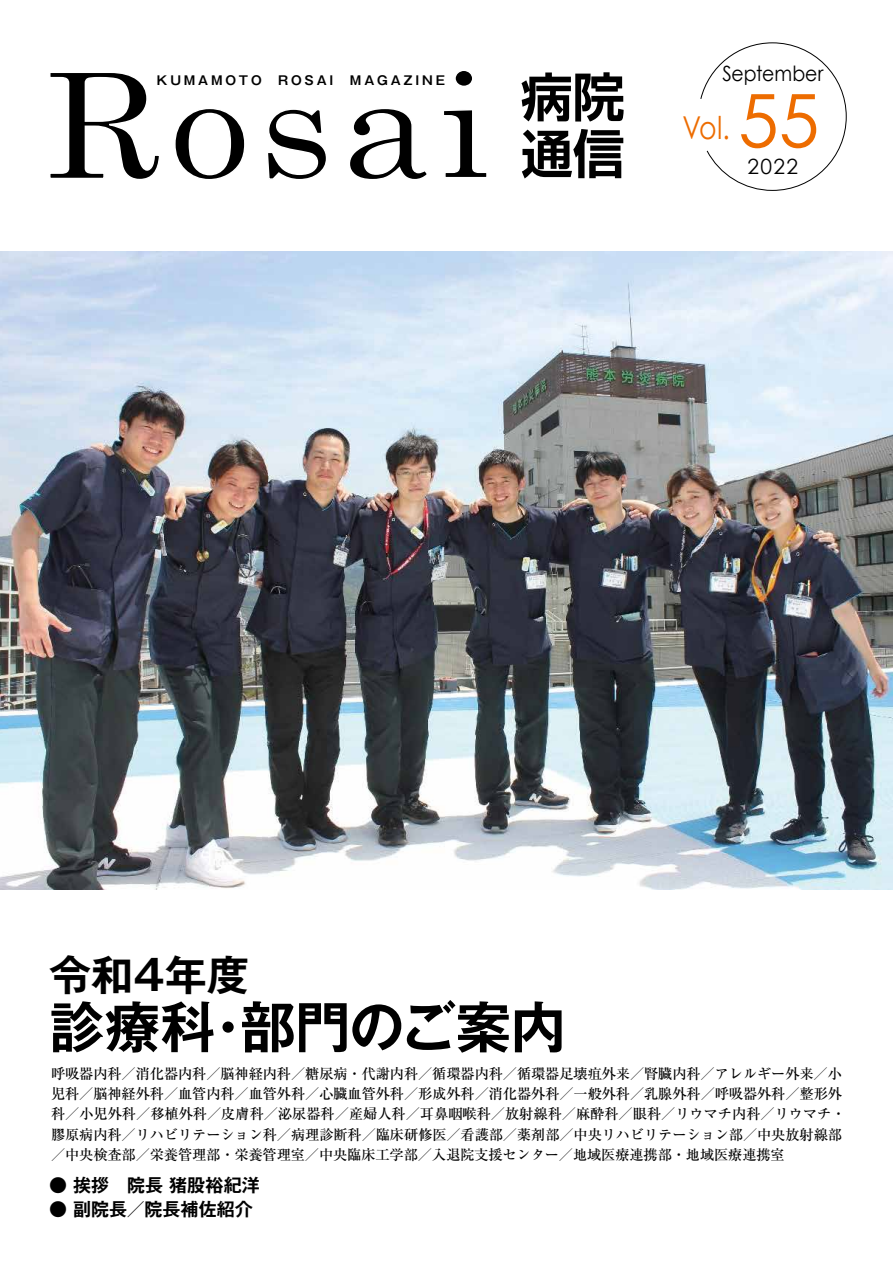
<style>
.page{position:relative;width:893px;height:1263px;background:#fff}
.page>*{position:absolute;margin:0;border:0;box-sizing:border-box;transform-origin:0 0}
.t1{font:147px "Century";letter-spacing:.05em;color:#000;scale:1.1 1}
.t2{font:73.5px "Century Gothic";color:#ed6c00}
.t3{font:700 55.5px "Gothic MB101 Pr 6 De";letter-spacing:-.01em;color:#000}
.t4{font:700 52.05px/56.7px "Shin Go Pr 6 De";color:#000}
.t5{font:700 42px "Gothic MB101 Pr 6 De";letter-spacing:-.06em;color:#000}
.t6{font:31.5px "Century Gothic";color:#ed6c00;scale:.85 1}
.t7{font:21px "Century Gothic";color:#000;scale:.9 1}
.t8{font:21px "Century Gothic";color:#000}
.t9{font:700 18px "Gothic MB101 Pr 6 De";letter-spacing:.005em;color:#000}
.t10{font:500 14.25px/20.2px "Ryumin Pr 6";letter-spacing:-.01em;color:#000}
.t11{font:700 12.3px "Gothic MB101 Pr 6 De";letter-spacing:.23em;color:#000}
</style>
<div class="page">
<img style="left:0;top:252px;width:893px;height:638px">
<svg style="left:700px;top:42px;width:147px;height:149px"></svg>
<h1 class="t1" style="left:46px;top:1px;width:406px">Rosai</h1>
<p class="t11" style="left:157px;top:70px;width:106px">KUMAMOTO</p>
<p class="t11" style="left:278px;top:70px;width:57px">ROSAI</p>
<p class="t11" style="left:350px;top:70px;width:97px">MAGAZINE</p>
<h3 class="t4" style="left:521px;top:66px;width:105px">病院通信</h3>
<h3 class="t7" style="left:722px;top:60px;width:114px">September</h3>
<h3 class="t6" style="left:682px;top:108px;width:57px">Vol.</h3>
<h2 class="t2" style="left:738px;top:76px;width:83px">55</h2>
<h3 class="t8" style="left:747px;top:153px;width:52px">2022</h3>
<h3 class="t5" style="left:49px;top:940px;width:201px">令和４年度</h3>
<h3 class="t3" style="left:49px;top:981px;width:518px">診療科・部門のご案内</h3>
<p class="t10" style="left:51px;top:1063px;width:796px">呼吸器内科／消化器内科／脳神経内科／糖尿病・代謝内科／循環器内科／循環器足壊疽外来／腎臓内科／アレルギー外来／小児科／脳神経外科／血管内科／血管外科／心臓血管外科／形成外科／消化器外科／一般外科／乳腺外科／呼吸器外科／整形外科／小児外科／移植外科／皮膚科／泌尿器科／産婦人科／耳鼻咽喉科／放射線科／麻酔科／眼科／リウマチ内科／リウマチ・膠原病内科／リハビリテーション科／病理診断科／臨床研修医／看護部／薬剤部／中央リハビリテーション部／中央放射線部／中央検査部／栄養管理部・栄養管理室／中央臨床工学部／入退院支援センター／地域医療連携部・地域医療連携室</p>
<p class="t9" style="left:49px;top:1170px;width:212px">● 挨拶　院長 猪股裕紀洋</p>
<p class="t9" style="left:49px;top:1194px;width:205px">● 副院長／院長補佐紹介</p>
</div>
